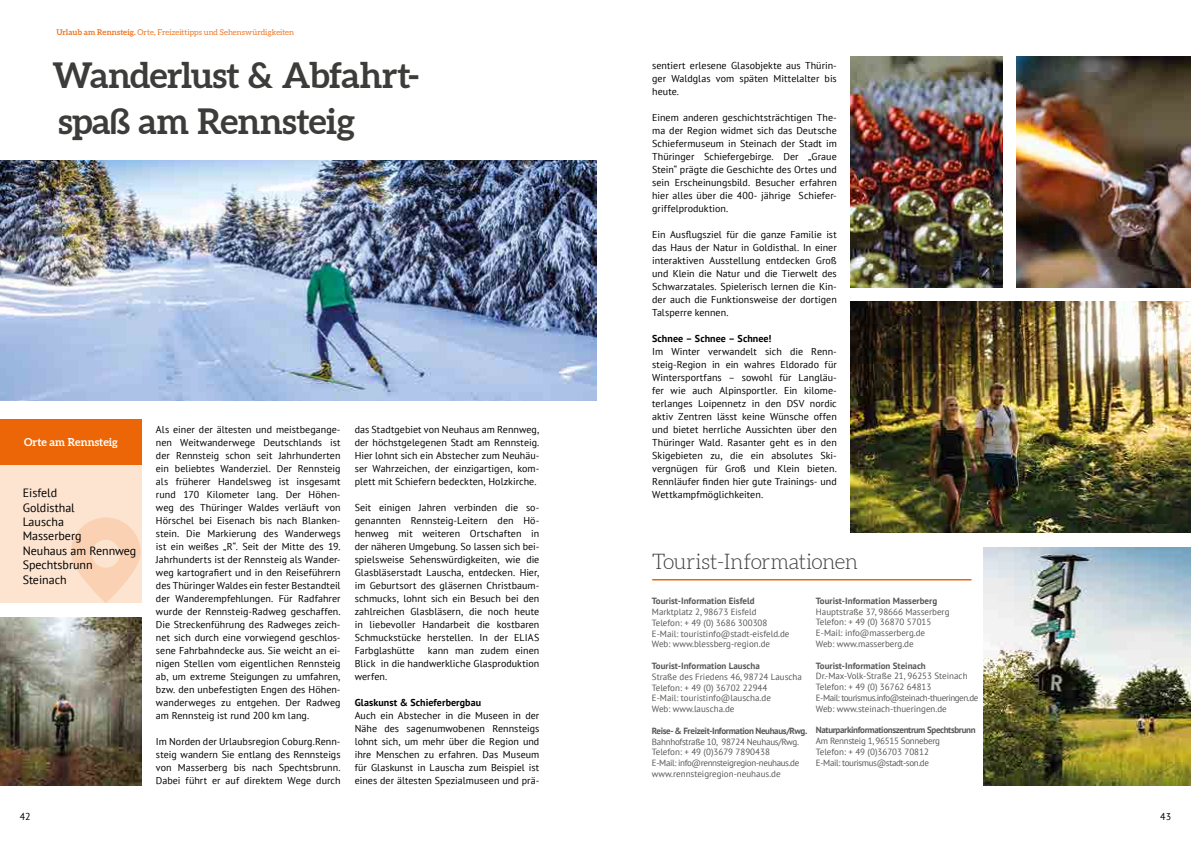
<style>
.page{position:relative;width:1191px;height:842px;background:#fff}
.page>*{position:absolute;margin:0;border:0;box-sizing:border-box;transform-origin:0 0}
.t1{font:700 35.6px/45.5px "Aleo";letter-spacing:-.01em;color:#3c3c3b}
.t2{font:300 21.2px "Aleo";letter-spacing:-.02em;color:#3c3c3b}
.t3{font:12px/14.4px "PT Sans";color:#000}
.t4{font:700 11px "Aleo";color:#fff}
.t5{font:10px/13px "PT Sans";letter-spacing:.005em;color:#000;text-align:justify}
.t6{font:700 10px "PT Sans";letter-spacing:.005em;color:#000}
.t7{font:9px/10.8px "PT Sans";color:#575756}
.t8{font:9px/10.8px "PT Sans";letter-spacing:-.03em;color:#575756}
.t9{font:700 9px "PT Sans";color:#575756}
.t10{font:700 9px "PT Sans";letter-spacing:-.04em;color:#575756}
.t11{font:8px "Aleo";letter-spacing:.005em;color:#ee7726}
.s1{font-weight:700}
</style>
<div class="page">
<img style="left:0;top:617px;width:142px;height:168px">
<img style="left:983px;top:547px;width:208px;height:238px">
<hr style="left:652px;top:579px;width:319px;height:1px;background:#ec6608">
<img style="left:851px;top:301px;width:340px;height:231px">
<img style="left:1016px;top:57px;width:175px;height:230px">
<img style="left:851px;top:57px;width:151px;height:230px">
<img style="left:0;top:161px;width:596px;height:239px">
<div style="left:0;top:420px;width:142px;height:183px;background:#fde4d0"></div>
<svg style="left:71px;top:517px;width:70px;height:86px"></svg>
<div style="left:0;top:420px;width:142px;height:45px;background:#ec6608"></div>
<p class="t11" style="left:57px;top:27px;width:239px"><span class="s1">Urlaub am Rennsteig.</span> Orte, Freizeittipps und Sehenswürdigkeiten</p>
<h1 class="t1" style="left:53px;top:54px;width:368px">Wanderlust &amp; Abfahrt&shy;spaß am Rennsteig</h1>
<p class="t4" style="left:24px;top:435px;width:95px">Orte am Rennsteig</p>
<p class="t3" style="left:23px;top:485px;width:115px">Eisfeld<br>Goldisthal<br>Lauscha<br>Masserberg<br>Neuhaus am Rennweg<br>Spechtsbrunn<br>Steinach</p>
<p class="t5" style="left:156px;top:422px;width:186px">Als einer der ältesten und meistbegange&shy;nen Weitwanderwege Deutschlands ist der Rennsteig schon seit Jahrhunderten ein beliebtes Wanderziel. Der Rennsteig als früherer Handelsweg ist insgesamt rund 170 Kilometer lang. Der Höhen&shy;weg des Thüringer Waldes verläuft von Hörschel bei Eisenach bis nach Blanken&shy;stein. Die Markierung des Wanderwegs ist ein weißes „R“. Seit der Mitte des 19.<br>Jahrhunderts ist der Rennsteig als Wander&shy;weg kartografiert und in den Reiseführern des Thüringer Waldes ein fester Bestandteil der Wanderempfehlungen. Für Radfahrer wurde der Rennsteig-Radweg geschaffen.<br>Die Streckenführung des Radweges zeich&shy;net sich durch eine vorwiegend geschlos&shy;sene Fahrbahndecke aus. Sie weicht an ei&shy;nigen Stellen vom eigentlichen Rennsteig ab, um extreme Steigungen zu umfahren, bzw. den unbefestigten Engen des Höhen&shy;wanderweges zu entgehen. Der Radweg am Rennsteig ist rund 200 km lang.</p>
<p class="t5" style="left:156px;top:734px;width:186px">Im Norden der Urlaubsregion Coburg.Renn&shy;steig wandern Sie entlang des Rennsteigs von Masserberg bis nach Spechtsbrunn.<br>Dabei führt er auf direktem Wege durch</p>
<p class="t5" style="left:355px;top:422px;width:186px">das Stadtgebiet von Neuhaus am Rennweg, der höchstgelegenen Stadt am Rennsteig.<br>Hier lohnt sich ein Abstecher zum Neuhäu&shy;ser Wahrzeichen, der einzigartigen, kom&shy;plett mit Schiefern bedeckten, Holzkirche.</p>
<p class="t5" style="left:355px;top:500px;width:186px">Seit einigen Jahren verbinden die so&shy;genannten Rennsteig-Leitern den Hö&shy;henweg mit weiteren Ortschaften in der näheren Umgebung. So lassen sich bei&shy;spielsweise Sehenswürdigkeiten, wie die Glasbläserstadt Lauscha, entdecken. Hier, im Geburtsort des gläsernen Christbaum&shy;schmucks, lohnt sich ein Besuch bei den zahlreichen Glasbläsern, die noch heute in liebevoller Handarbeit die kostbaren Schmuckstücke herstellen. In der ELIAS Farbglashütte</p>
<p class="t5" style="left:355px;top:643px;width:186px;text-indent:73px">kann man zudem einen Blick in die handwerkliche Glasproduktion werfen.</p>
<p class="t6" style="left:355px;top:695px;width:128px">Glaskunst &amp; Schieferbergbau</p>
<p class="t5" style="left:355px;top:708px;width:186px">Auch ein Abstecher in die Museen in der Nähe des sagenumwobenen Rennsteigs lohnt sich, um mehr über die Region und ihre Menschen zu erfahren. Das Museum für Glaskunst in Lauscha zum Beispiel ist eines der ältesten Spezialmuseen und prä-</p>
<p class="t5" style="left:652px;top:58px;width:186px">sentiert erlesene Glasobjekte aus Thürin&shy;ger Waldglas vom späten Mittelalter bis heute.</p>
<p class="t5" style="left:652px;top:110px;width:186px">Einem anderen geschichtsträchtigen The&shy;ma der Region widmet sich das Deutsche Schiefermuseum in Steinach der Stadt im Thüringer Schiefergebirge. Der „Graue Stein“ prägte die Geschichte des Ortes und sein Erscheinungsbild. Besucher erfahren hier alles über die 400- jährige Schiefer&shy;griffelproduktion.</p>
<p class="t5" style="left:652px;top:227px;width:186px">Ein Ausflugsziel für die ganze Familie ist das Haus der Natur in Goldisthal. In einer interaktiven Ausstellung entdecken Groß und Klein die Natur und die Tierwelt des Schwarzatales. Spielerisch lernen die Kin&shy;der auch die Funktionsweise der dortigen Talsperre kennen.</p>
<p class="t6" style="left:652px;top:331px;width:121px">Schnee – Schnee – Schnee!</p>
<p class="t5" style="left:652px;top:344px;width:186px">Im Winter verwandelt sich die Renn&shy;steig-Region in ein wahres Eldorado für Wintersportfans – sowohl für Langläu&shy;fer wie auch Alpinsportler. Ein kilome&shy;terlanges Loipennetz in den DSV nordic aktiv Zentren lässt keine Wünsche offen und bietet herrliche Aussichten über den Thüringer Wald. Rasanter geht es in den Skigebieten zu, die ein absolutes Ski&shy;vergnügen für Groß und Klein bieten.<br>Rennläufer finden hier gute Trainings- und Wettkampfmöglichkeiten.</p>
<h2 class="t2" style="left:652px;top:549px;width:207px">Tourist-Informationen</h2>
<p class="t9" style="left:652px;top:595px;width:104px">Tourist-Information Eisfeld</p>
<p class="t7" style="left:652px;top:606px;width:139px">Marktplatz 2, 98673 Eisfeld<br>Telefon: + 49 (0) 3686 300308<br>E-Mail: touristinfo@stadt-eisfeld.de<br>Web: www.blessberg-region.de</p>
<p class="t9" style="left:652px;top:660px;width:109px">Tourist-Information Lauscha</p>
<p class="t7" style="left:652px;top:671px;width:151px">Straße des Friedens 46, 98724 Lauscha<br>Telefon: + 49 (0) 36702 22944<br>E-Mail: touristinfo@lauscha.de<br>Web: www.lauscha.de</p>
<p class="t10" style="left:652px;top:725px;width:157px">Reise- &amp; Freizeit-Information Neuhaus/Rwg.</p>
<p class="t8" style="left:652px;top:736px;width:149px">Bahnhofstraße 10, 98724 Neuhaus/Rwg.<br>Telefon: + 49 (0)3679 7890438<br>E-Mail: info@rennsteigregion-neuhaus.de www.rennsteigregion-neuhaus.de</p>
<p class="t9" style="left:816px;top:595px;width:123px">Tourist-Information Masserberg</p>
<p class="t7" style="left:816px;top:606px;width:135px">Hauptstraße 37, 98666 Masserberg<br>Telefon: + 49 (0) 36870 57015<br>E-Mail: info@masserberg.de<br>Web: www.masserberg.de</p>
<p class="t9" style="left:816px;top:659px;width:111px">Tourist-Information Steinach</p>
<p class="t7" style="left:816px;top:671px;width:164px">Dr.-Max-Volk-Straße 21, 96253 Steinach Telefon: + 49 (0) 36762 64813<br>E-Mail: tourismus.info@steinach-thueringen.de Web: www.steinach-thueringen.de</p>
<p class="t10" style="left:816px;top:724px;width:161px">Naturparkinformationszentrum Spechtsbrunn</p>
<p class="t8" style="left:816px;top:735px;width:126px">Am Rennsteig 1, 96515 Sonneberg<br>Telefon: + 49 (0)36703 70812<br>E-Mail: tourismus@stadt-son.de</p>
<p class="t5" style="left:20px;top:810px;width:12px">42</p>
<p class="t5" style="left:1160px;top:810px;width:12px">43</p>
</div>
